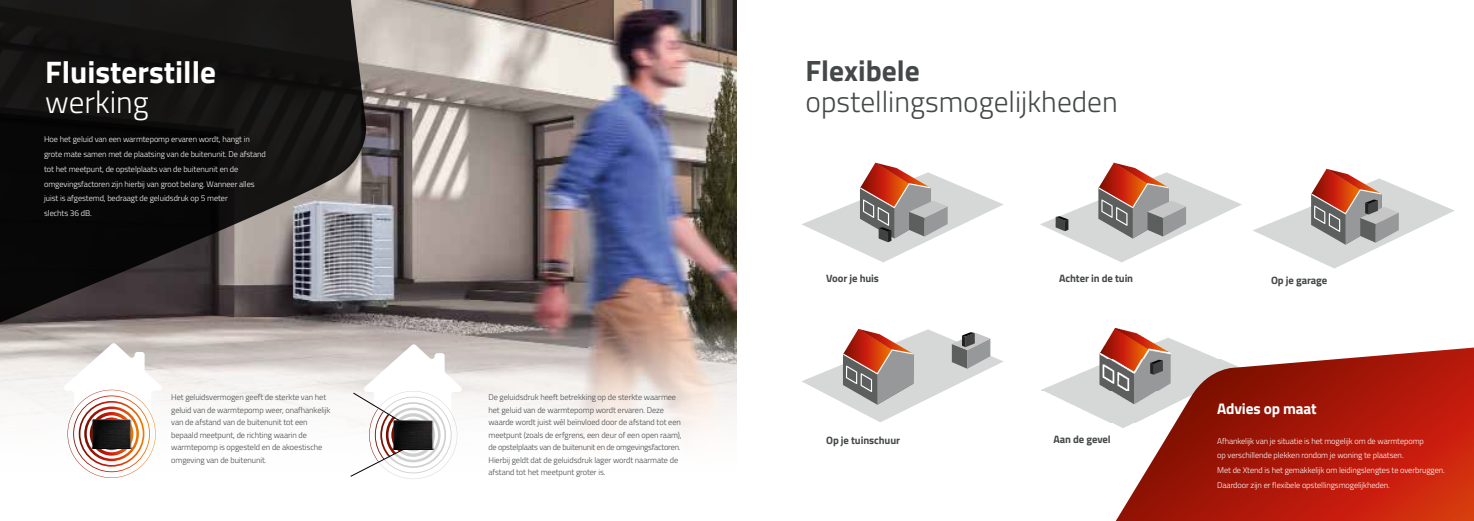
<style>
.page{position:relative;width:1474px;height:521px;background:#fff}
.page>*{position:absolute;margin:0;border:0;box-sizing:border-box;transform-origin:0 0}
.t1{font:700 31.15px "Titillium Web";color:#fff}
.t2{font:300 31.15px "Titillium Web";color:#fff}
.t3{font:300 29.4px "Titillium Web";color:#454849}
.t4{font:700 29.4px "Titillium Web";color:#454849}
.t5{font:700 15.31px "Titillium Web";letter-spacing:-.01em;color:#fff}
.t6{font:700 10.67px "Titillium Web";letter-spacing:-.01em;color:#454849}
.t7{font:300 8.31px/12.5px "Titillium Web";letter-spacing:-.01em;color:#454849}
.t8{font:300 8.31px/14.9px "Titillium Web";letter-spacing:-.01em;color:#fff}
</style>
<div class="page">
<img style="left:370px;top:0;width:367px;height:319px">
<svg style="left:0;top:319px;width:737px;height:118px"></svg>
<svg style="left:0;top:0;width:370px;height:366px;background:#383534"></svg>
<img style="left:1041px;top:328px;width:149px;height:96px">
<svg style="left:802px;top:162px;width:201px;height:100px"></svg>
<svg style="left:1040px;top:162px;width:202px;height:100px"></svg>
<svg style="left:1253px;top:169px;width:201px;height:99px"></svg>
<svg style="left:802px;top:329px;width:201px;height:93px"></svg>
<svg style="left:63px;top:343px;width:100px;height:135px"></svg>
<img style="left:92px;top:419px;width:40px;height:29px">
<svg style="left:350px;top:344px;width:113px;height:135px"></svg>
<img style="left:393px;top:420px;width:40px;height:29px">
<svg style="left:1115px;top:347px;width:358px;height:174px;background:#b53f31"></svg>
<h1 class="t1" style="left:45px;top:48px;width:172px">Fluisterstille</h1>
<h1 class="t2" style="left:45px;top:79px;width:105px">werking</h1>
<p class="t8" style="left:44px;top:131px;width:223px">Hoe het geluid van een warmtepomp ervaren wordt, hangt in grote mate samen met de plaatsing van de buitenunit. De afstand tot het meetpunt, de opstelplaats van de buitenunit en de omgevingsfactoren zijn hierbij van groot belang. Wanneer alles juist is afgestemd, bedraagt de geluidsdruk op 5 meter<br>slechts 36 dB.</p>
<h2 class="t4" style="left:805px;top:48px;width:116px">Flexibele</h2>
<h2 class="t3" style="left:805px;top:81px;width:314px">opstellingsmogelijkheden</h2>
<p class="t6" style="left:826px;top:270px;width:54px">Voor je huis</p>
<p class="t6" style="left:1059px;top:270px;width:75px">Achter in de tuin</p>
<p class="t6" style="left:1271px;top:272px;width:58px">Op je garage</p>
<p class="t7" style="left:171px;top:390px;width:161px">Het geluidsvermogen geeft de sterkte van het geluid van de warmtepomp weer, onafhankelijk van de afstand van de buitenunit tot een bepaald meetpunt, de richting waarin de warmtepomp is opgesteld en de akoestische omgeving van de buitenunit.</p>
<p class="t7" style="left:488px;top:390px;width:195px">De geluidsdruk heeft betrekking op de sterkte waarmee het geluid van de warmtepomp wordt ervaren. Deze waarde wordt juist wél beïnvloed door de afstand tot een meetpunt (zoals de erfgrens, een deur of een open raam), de opstelplaats van de buitenunit en de omgevingsfactoren.<br>Hierbij geldt dat de geluidsdruk lager wordt naarmate de afstand tot het meetpunt groter is.</p>
<h3 class="t5" style="left:1217px;top:397px;width:101px">Advies op maat</h3>
<p class="t6" style="left:1053px;top:431px;width:59px">Aan de gevel</p>
<p class="t6" style="left:826px;top:432px;width:75px">Op je tuinschuur</p>
<p class="t8" style="left:1217px;top:433px;width:229px">Afhankelijk van je situatie is het mogelijk om de warmtepomp<br>op verschillende plekken rondom je woning te plaatsen.<br>Met de Xtend is het gemakkelijk om leidingslengtes te overbruggen.<br>Daardoor zijn er flexibele opstellingsmogelijkheden.</p>
</div>
